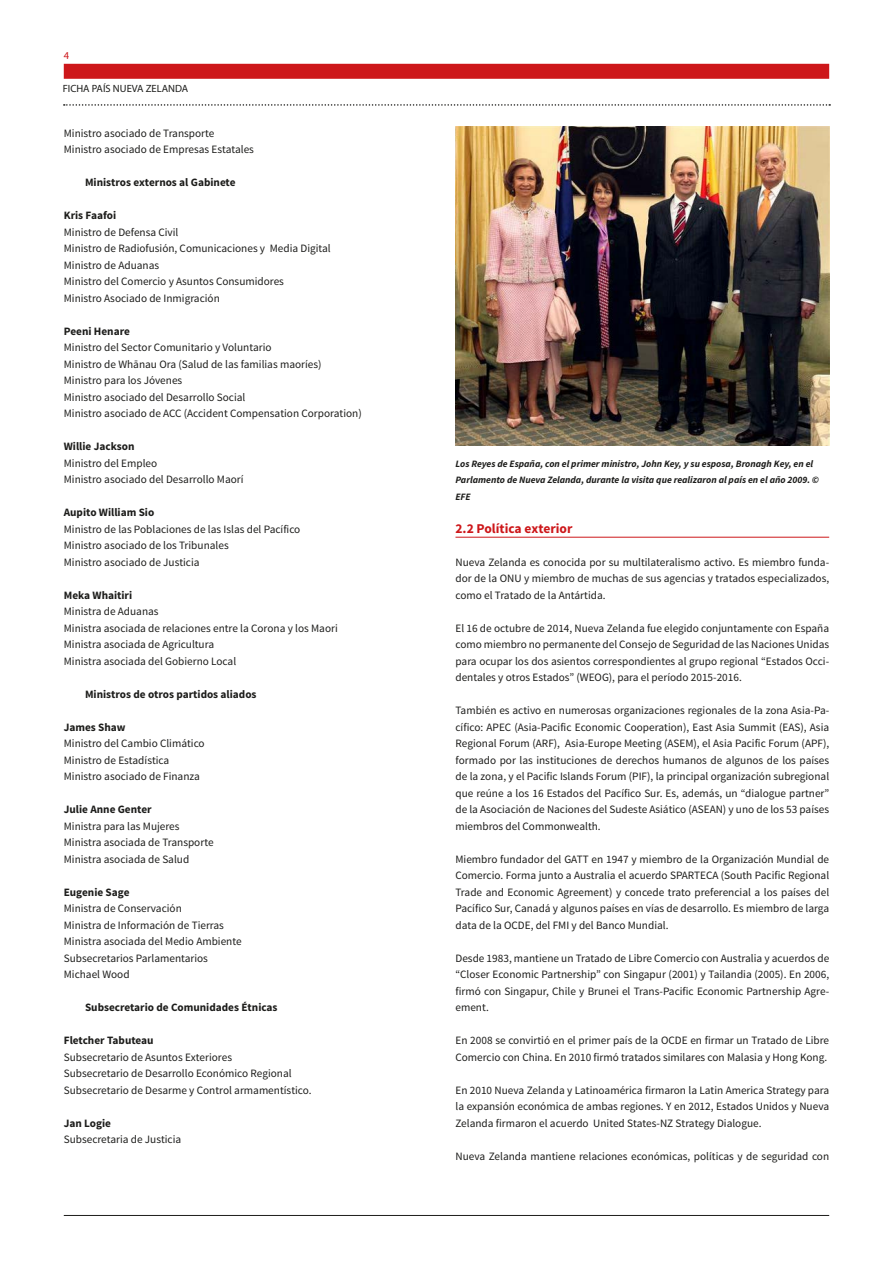
<style>
.page{position:relative;width:893px;height:1263px;background:#fff}
.page>*{position:absolute;margin:0;border:0;box-sizing:border-box;transform-origin:0 0}
.TITULO_2º_NIVEL{font:700 13.5px "Source Sans Pro";color:#cd171a}
.TEXTO_NORMAL{font:11.25px/16.5px "Source Sans Pro";color:#1d1d1b;text-align:justify}
.TEXTO_NORMAL-2{font:700 11.25px "Source Sans Pro";color:#1d1d1b}
.t1{font:10.5px "Myriad Pro";color:#1d1d1b}
.t2{font:10.5px "Myriad Pro";color:#cd171a}
.TEXTO_PIE_DE_FOTO{font:italic 700 9.75px/16.5px "Source Sans Pro";color:#1d1d1b}
</style>
<div class="page">
<div style="left:64px;top:64px;width:765px;height:15px;background:#cd171a"></div>
<hr style="left:64px;top:1215px;width:765px;height:1px;background:#1d1d1b">
<svg style="left:64px;top:104px;width:766px;height:2px"></svg>
<hr style="left:455px;top:537px;width:374px;height:1px;background:#cd171a">
<img style="left:455px;top:127px;width:375px;height:318px">
<p class="t2" style="left:64px;top:49px;width:7px">4</p>
<p class="t1" style="left:63px;top:82px;width:127px">FICHA PAÍS NUEVA ZELANDA</p>
<p class="TEXTO_NORMAL" style="left:64px;top:125px;width:152px">Ministro asociado de Transporte</p>
<p class="TEXTO_NORMAL" style="left:64px;top:141px;width:192px">Ministro asociado de Empresas Estatales</p>
<p class="TEXTO_NORMAL-2" style="left:85px;top:175px;width:152px">Ministros externos al Gabinete</p>
<p class="TEXTO_NORMAL-2" style="left:64px;top:208px;width:54px">Kris Faafoi</p>
<p class="TEXTO_NORMAL" style="left:64px;top:224px;width:116px">Ministro de Defensa Civil</p>
<p class="TEXTO_NORMAL" style="left:64px;top:240px;width:269px">Ministro de Radiofusión, Comunicaciones y Media Digital</p>
<p class="TEXTO_NORMAL" style="left:64px;top:257px;width:97px">Ministro de Aduanas</p>
<p class="TEXTO_NORMAL" style="left:64px;top:273px;width:222px">Ministro del Comercio y Asuntos Consumidores</p>
<p class="TEXTO_NORMAL" style="left:64px;top:290px;width:158px">Ministro Asociado de Inmigración</p>
<p class="TEXTO_NORMAL-2" style="left:64px;top:324px;width:68px">Peeni Henare</p>
<p class="TEXTO_NORMAL" style="left:64px;top:339px;width:209px">Ministro del Sector Comunitario y Voluntario</p>
<p class="TEXTO_NORMAL" style="left:64px;top:356px;width:259px">Ministro de Whānau Ora (Salud de las familias maoríes)</p>
<p class="TEXTO_NORMAL" style="left:64px;top:372px;width:120px">Ministro para los Jóvenes</p>
<p class="TEXTO_NORMAL" style="left:64px;top:389px;width:183px">Ministro asociado del Desarrollo Social</p>
<p class="TEXTO_NORMAL" style="left:64px;top:405px;width:300px">Ministro asociado de ACC (Accident Compensation Corporation)</p>
<p class="TEXTO_NORMAL-2" style="left:64px;top:439px;width:72px">Willie Jackson</p>
<p class="TEXTO_NORMAL" style="left:64px;top:455px;width:95px">Ministro del Empleo</p>
<p class="TEXTO_NORMAL" style="left:64px;top:471px;width:181px">Ministro asociado del Desarrollo Maorí</p>
<p class="TEXTO_NORMAL-2" style="left:64px;top:505px;width:92px">Aupito William Sio</p>
<p class="TEXTO_NORMAL" style="left:64px;top:521px;width:238px">Ministro de las Poblaciones de las Islas del Pacífico</p>
<p class="TEXTO_NORMAL" style="left:64px;top:537px;width:166px">Ministro asociado de los Tribunales</p>
<p class="TEXTO_NORMAL" style="left:64px;top:554px;width:137px">Ministro asociado de Justicia</p>
<p class="TEXTO_NORMAL-2" style="left:64px;top:588px;width:70px">Meka Whaitiri</p>
<p class="TEXTO_NORMAL" style="left:64px;top:603px;width:96px">Ministra de Aduanas</p>
<p class="TEXTO_NORMAL" style="left:64px;top:620px;width:276px">Ministra asociada de relaciones entre la Corona y los Maori</p>
<p class="TEXTO_NORMAL" style="left:64px;top:636px;width:152px">Ministra asociada de Agricultura</p>
<p class="TEXTO_NORMAL" style="left:64px;top:653px;width:174px">Ministra asociada del Gobierno Local</p>
<p class="TEXTO_NORMAL-2" style="left:85px;top:687px;width:173px">Ministros de otros partidos aliados</p>
<p class="TEXTO_NORMAL-2" style="left:64px;top:720px;width:63px">James Shaw</p>
<p class="TEXTO_NORMAL" style="left:64px;top:735px;width:142px">Ministro del Cambio Climático</p>
<p class="TEXTO_NORMAL" style="left:64px;top:752px;width:107px">Ministro de Estadística</p>
<p class="TEXTO_NORMAL" style="left:64px;top:768px;width:138px">Ministro asociado de Finanza</p>
<p class="TEXTO_NORMAL-2" style="left:64px;top:802px;width:89px">Julie Anne Genter</p>
<p class="TEXTO_NORMAL" style="left:64px;top:818px;width:117px">Ministra para las Mujeres</p>
<p class="TEXTO_NORMAL" style="left:64px;top:834px;width:151px">Ministra asociada de Transporte</p>
<p class="TEXTO_NORMAL" style="left:64px;top:851px;width:127px">Ministra asociada de Salud</p>
<p class="TEXTO_NORMAL-2" style="left:64px;top:885px;width:67px">Eugenie Sage</p>
<p class="TEXTO_NORMAL" style="left:64px;top:900px;width:120px">Ministra de Conservación</p>
<p class="TEXTO_NORMAL" style="left:64px;top:917px;width:162px">Ministra de Información de Tierras</p>
<p class="TEXTO_NORMAL" style="left:64px;top:933px;width:179px">Ministra asociada del Medio Ambiente</p>
<p class="TEXTO_NORMAL" style="left:64px;top:950px;width:146px">Subsecretarios Parlamentarios</p>
<p class="TEXTO_NORMAL" style="left:64px;top:966px;width:67px">Michael Wood</p>
<p class="TEXTO_NORMAL-2" style="left:85px;top:1000px;width:194px">Subsecretario de Comunidades Étnicas</p>
<p class="TEXTO_NORMAL-2" style="left:64px;top:1033px;width:91px">Fletcher Tabuteau</p>
<p class="TEXTO_NORMAL" style="left:64px;top:1049px;width:170px">Subsecretario de Asuntos Exteriores</p>
<p class="TEXTO_NORMAL" style="left:64px;top:1065px;width:229px">Subsecretario de Desarrollo Económico Regional</p>
<p class="TEXTO_NORMAL" style="left:64px;top:1082px;width:249px">Subsecretario de Desarme y Control armamentístico.</p>
<p class="TEXTO_NORMAL-2" style="left:64px;top:1116px;width:49px">Jan Logie</p>
<p class="TEXTO_NORMAL" style="left:64px;top:1131px;width:119px">Subsecretaria de Justicia</p>
<p class="TEXTO_PIE_DE_FOTO" style="left:455px;top:455px;width:365px">Los Reyes de España, con el primer ministro, John Key, y su esposa, Bronagh Key, en el<br>Parlamento de Nueva Zelanda, durante la visita que realizaron al país en el año 2009. ©<br>EFE</p>
<p class="TITULO_2º_NIVEL" style="left:455px;top:519px;width:118px">2.2 Política exterior</p>
<p class="TEXTO_NORMAL" style="left:455px;top:554px;width:375px">Nueva Zelanda es conocida por su multilateralismo activo. Es miembro funda&shy;dor de la ONU y miembro de muchas de sus agencias y tratados especializados, como el Tratado de la Antártida.</p>
<p class="TEXTO_NORMAL" style="left:455px;top:620px;width:375px">El 16 de octubre de 2014, Nueva Zelanda fue elegido conjuntamente con España como miembro no permanente del Consejo de Seguridad de las Naciones Unidas para ocupar los dos asientos correspondientes al grupo regional “Estados Occi&shy;dentales y otros Estados” (WEOG), para el período 2015-2016.</p>
<p class="TEXTO_NORMAL" style="left:455px;top:702px;width:375px">También es activo en numerosas organizaciones regionales de la zona Asia-Pa&shy;cífico: APEC (Asia-Pacific Economic Cooperation), East Asia Summit (EAS), Asia Regional Forum (ARF), Asia-Europe Meeting (ASEM), el Asia Pacific Forum (APF), formado por las instituciones de derechos humanos de algunos de los países de la zona, y el Pacific Islands Forum (PIF), la principal organización subregional que reúne a los 16 Estados del Pacífico Sur. Es, además, un “dialogue partner” de la Asociación de Naciones del Sudeste Asiático (ASEAN) y uno de los 53 países miembros del Commonwealth.</p>
<p class="TEXTO_NORMAL" style="left:455px;top:851px;width:375px">Miembro fundador del GATT en 1947 y miembro de la Organización Mundial de Comercio. Forma junto a Australia el acuerdo SPARTECA (South Pacific Regional Trade and Economic Agreement) y concede trato preferencial a los países del Pacífico Sur, Canadá y algunos países en vías de desarrollo. Es miembro de larga data de la OCDE, del FMI y del Banco Mundial.</p>
<p class="TEXTO_NORMAL" style="left:455px;top:950px;width:375px">Desde 1983, mantiene un Tratado de Libre Comercio con Australia y acuerdos de “Closer Economic Partnership” con Singapur (2001) y Tailandia (2005). En 2006, firmó con Singapur, Chile y Brunei el Trans-Pacific Economic Partnership Agre&shy;ement.</p>
<p class="TEXTO_NORMAL" style="left:455px;top:1032px;width:375px">En 2008 se convirtió en el primer país de la OCDE en firmar un Tratado de Libre<br>Comercio con China. En 2010 firmó tratados similares con Malasia y Hong Kong.</p>
<p class="TEXTO_NORMAL" style="left:455px;top:1082px;width:375px">En 2010 Nueva Zelanda y Latinoamérica firmaron la Latin America Strategy para la expansión económica de ambas regiones. Y en 2012, Estados Unidos y Nueva Zelanda firmaron el acuerdo United States-NZ Strategy Dialogue.</p>
<p class="TEXTO_NORMAL" style="left:455px;top:1148px;width:375px">Nueva Zelanda mantiene relaciones económicas, políticas y de seguridad con</p>
</div>
